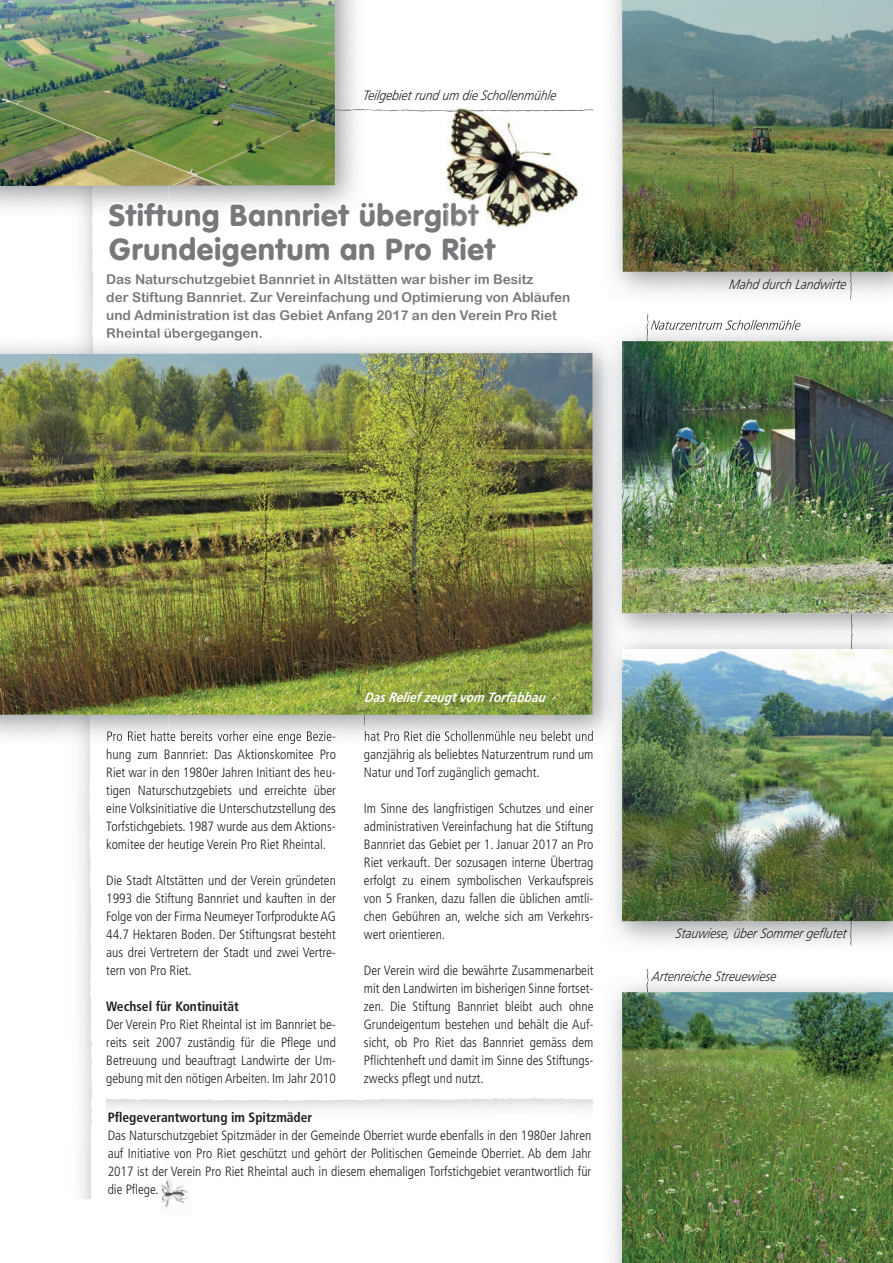
<style>
.page{position:relative;width:893px;height:1263px;background:#fff}
.page>*{position:absolute;margin:0;border:0;box-sizing:border-box;transform-origin:0 0}
.t1{font:900 30px/34.5px "VAG Rounded";letter-spacing:.035em;color:#76787b}
.t2{font:300 condensed 13.5px/18px "Frutiger LT Std";color:#231f20;text-align:justify}
.t3{font:13.5px/18px "Arial Rounded MT Bold";color:#76787b}
.t4{font:italic 300 13.5px "Frutiger LT Std";letter-spacing:.005em;color:#231f20;scale:.88 1}
.t5{font:700 condensed 13.5px "Frutiger";color:#231f20}
.t6{font:italic 700 13.5px "Frutiger LT Std";letter-spacing:.005em;color:#fff;scale:.88 1}
</style>
<div class="page">
<svg style="left:79px;top:745px;width:10px;height:454px;fill:#efeff0"></svg>
<svg style="left:89px;top:186px;width:80px;height:1013px"></svg>
<img style="left:106px;top:1101px;width:486px;height:22px">
<svg style="left:106px;top:1027px;width:486px;height:74px"></svg>
<div style="left:106px;top:955px;width:486px;height:72px;background:#fff"></div>
<svg style="left:335px;top:107px;width:257px;height:5px"></svg>
<img style="left:0;top:186px;width:155px;height:31px">
<img style="left:60px;top:186px;width:34px;height:31px">
<img style="left:0;top:0;width:335px;height:186px">
<img style="left:850px;top:921px;width:2px;height:24px">
<img style="left:622px;top:649px;width:271px;height:272px">
<svg style="left:645px;top:969px;width:5px;height:23px"></svg>
<img style="left:646px;top:973px;width:2px;height:19px">
<img style="left:622px;top:992px;width:271px;height:271px">
<img style="left:623px;top:331px;width:270px;height:313px">
<svg style="left:850px;top:613px;width:5px;height:136px"></svg>
<img style="left:623px;top:331px;width:22px;height:10px">
<svg style="left:645px;top:314px;width:5px;height:27px"></svg>
<img style="left:651px;top:322px;width:150px;height:8px">
<img style="left:623px;top:341px;width:270px;height:272px">
<img style="left:169px;top:341px;width:454px;height:404px">
<svg style="left:363px;top:715px;width:5px;height:10px"></svg>
<img style="left:93px;top:334px;width:1px;height:19px">
<img style="left:622px;top:649px;width:1px;height:96px">
<img style="left:365px;top:731px;width:228px;height:10px">
<svg style="left:251px;top:334px;width:11px;height:4px"></svg>
<img style="left:107px;top:334px;width:143px;height:7px">
<img style="left:251px;top:731px;width:84px;height:13px">
<img style="left:107px;top:731px;width:144px;height:13px">
<img style="left:603px;top:630px;width:20px;height:14px">
<img style="left:0;top:353px;width:592px;height:362px">
<img style="left:446px;top:107px;width:72px;height:4px">
<img style="left:457px;top:194px;width:122px;height:34px">
<img style="left:509px;top:110px;width:76px;height:1px">
<svg style="left:109px;top:202px;width:388px;height:66px"></svg>
<img style="left:611px;top:0;width:282px;height:300px">
<img style="left:622px;top:0;width:271px;height:272px">
<img style="left:158px;top:1160px;width:31px;height:48px">
<p class="t4" style="left:363px;top:88px;width:223px">Teilgebiet rund um die Schollenmühle</p>
<h1 class="t1" style="left:109px;top:199px;width:388px">Stiftung Bannriet übergibt<br>Grundeigentum an Pro Riet</h1>
<p class="t3" style="left:106px;top:270px;width:465px">Das Naturschutzgebiet Bannriet in Altstätten war bisher im Besitz<br>der Stiftung Bannriet. Zur Vereinfachung und Optimierung von Abläufen und Administration ist das Gebiet Anfang 2017 an den Verein Pro Riet Rheintal übergegangen.</p>
<p class="t4" style="left:729px;top:276px;width:137px">Mahd durch Landwirte</p>
<p class="t2" style="left:106px;top:745px;width:231px">hung zum Bannriet: Das Aktionskomitee Pro Riet war in den 1980er Jahren Initiant des heu&shy;tigen Naturschutzgebiets und erreichte über eine Volksinitiative die Unterschutzstellung des Torfstichgebiets. 1987 wurde aus dem Aktions&shy;komitee der heutige Verein Pro Riet Rheintal.</p>
<p class="t2" style="left:106px;top:871px;width:231px">Die Stadt Altstätten und der Verein gründeten 1993 die Stiftung Bannriet und kauften in der Folge von der Firma Neumeyer Torfprodukte AG 44.7 Hektaren Boden. Der Stiftungsrat besteht aus drei Vertretern der Stadt und zwei Vertre&shy;tern von Pro Riet.</p>
<p class="t5" style="left:106px;top:998px;width:134px">Wechsel für Kontinuität</p>
<p class="t2" style="left:106px;top:1015px;width:231px">Der Verein Pro Riet Rheintal ist im Bannriet be&shy;reits seit 2007 zuständig für die Pflege und Betreuung und beauftragt Landwirte der Um&shy;gebung mit den nötigen Arbeiten. Im Jahr 2010</p>
<p class="t6" style="left:365px;top:689px;width:209px">Das Relief zeug t vom Torfabbau</p>
<p class="t2" style="left:364px;top:745px;width:231px">ganzjährig als beliebtes Naturzentrum rund um<br>Natur und Torf zugänglich gemacht.</p>
<p class="t2" style="left:364px;top:799px;width:231px">Im Sinne des langfristigen Schutzes und einer administrativen Vereinfachung hat die Stiftung Bannriet das Gebiet per 1. Januar 2017 an Pro Riet verkauft. Der sozusagen interne Übertrag erfolgt zu einem symbolischen Verkaufspreis von 5 Franken, dazu fallen die üblichen amtli&shy;chen Gebühren an, welche sich am Verkehrs&shy;wert orientieren.</p>
<p class="t2" style="left:364px;top:961px;width:231px">Der Verein wird die bewährte Zusammenarbeit mit den Landwirten im bisherigen Sinne fortset&shy;zen. Die Stiftung Bannriet bleibt auch ohne Grundeigentum bestehen und behält die Auf&shy;sicht, ob Pro Riet das Bannriet gemäss dem Pflichtenheft und damit im Sinne des Stiftungs&shy;zwecks pflegt und nutzt.</p>
<p class="t5" style="left:108px;top:1109px;width:206px">Pflegeverantwortung im Spitzmäder</p>
<p class="t2" style="left:108px;top:1126px;width:485px">Das Naturschutzgebiet Spitzmäder in der Gemeinde Oberriet wurde ebenfalls in den 1980er Jahren auf Initiative von Pro Riet geschützt und gehört der Politischen Gemeinde Oberriet. Ab dem Jahr 2017 ist der Verein Pro Riet Rheintal auch in diesem ehemaligen Torfstichgebiet verantwortlich für die Pflege.</p>
<p class="t4" style="left:675px;top:926px;width:196px">Stauwiese, über Sommer geflutet</p>
<p class="t4" style="left:651px;top:969px;width:145px">A rtenreiche Streuewiese</p>
</div>
